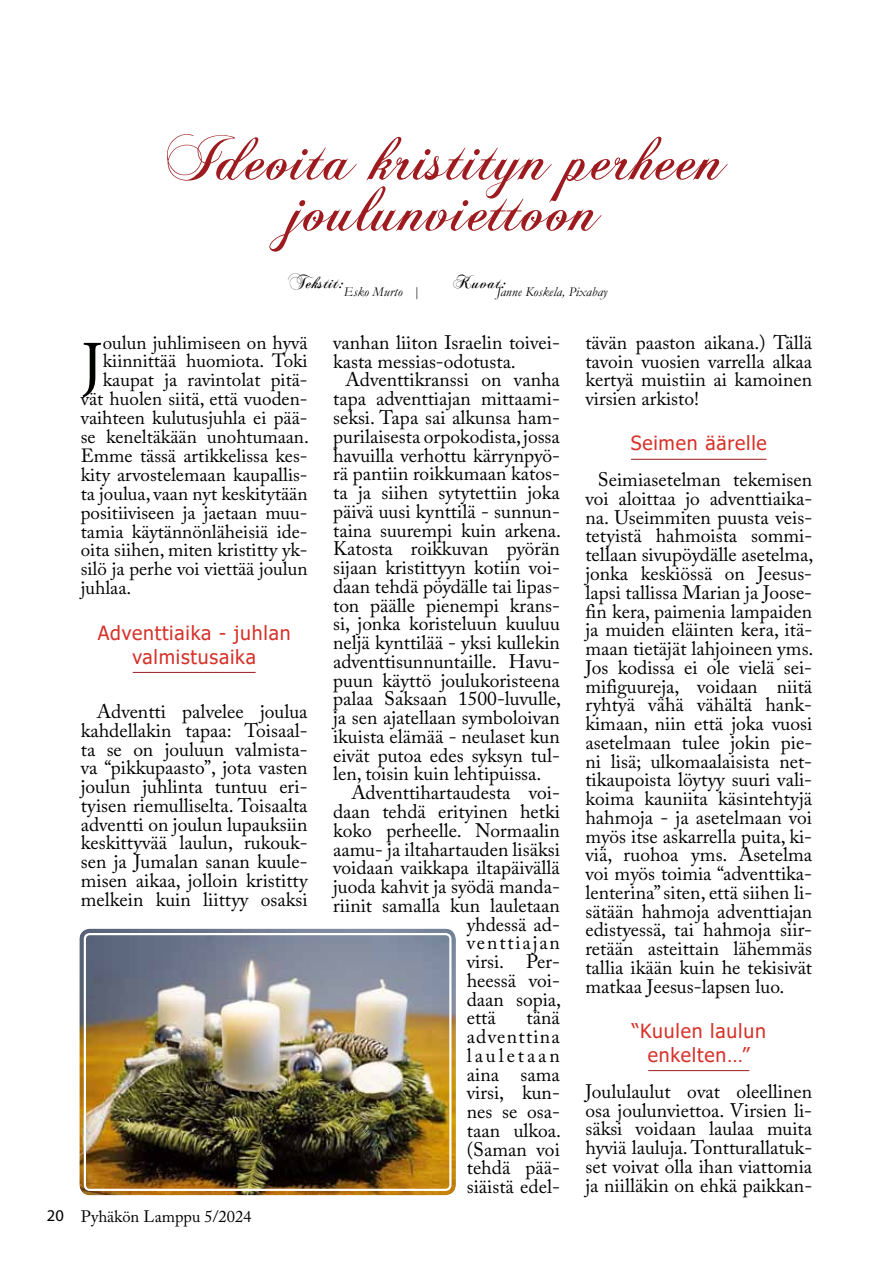
<style>
.page{position:relative;width:893px;height:1263px;background:#fff}
.page>*{position:absolute;margin:0;border:0;box-sizing:border-box;transform-origin:0 0}
.t1{font:66.9px "Minion Pro";color:#000200}
.t2{font:66px/51px "Chopin Script";letter-spacing:.01em;color:#9d1b1f;text-align:center}
.t3{font:19.5px/18.8px "Adobe Caslon Pro";color:#000200;text-align:justify}
.t4{font:19.5px/24px "Tahoma";letter-spacing:.04em;color:#d5332b;text-align:center}
.t5{font:19.5px "Adobe Caslon Pro";letter-spacing:.095em;color:#000200}
.t6{font:19.05px "Adobe Caslon Pro";color:#000200}
.t7{font:18px "Chopin Script";letter-spacing:.04em;color:#000}
.t8{font:16.5px "Adobe Caslon Pro";color:#000200}
.t9{font:italic 13.5px "Garamond";letter-spacing:.01em;color:#000}
.s1{color:#fff}
.s2{font-family:"Myriad Pro";color:#000}
</style>
<div class="page">
<hr style="left:133px;top:672px;width:123px;height:1px;background:#9d1b1f">
<hr style="left:631px;top:459px;width:135px;height:1px;background:#9d1b1f">
<hr style="left:648px;top:1070px;width:101px;height:1px;background:#9d1b1f">
<img style="left:81px;top:930px;width:373px;height:264px">
<div style="left:73px;top:922px;width:389px;height:280px;border:7px solid #fff;border-radius:14px"></div>
<div style="left:84px;top:933px;width:367px;height:258px;border:2px solid #fff;border-radius:5px"></div>
<h2 class="t2" style="left:167px;top:137px;width:561px">Ideoita kristityn perheen joulunviettoon</h2>
<p class="t9" style="left:288px;top:283px;width:133px"><sup>Tekstit:</sup>Esko Murto |</p>
<p class="t7" style="left:454px;top:272px;width:55px">Kuvat:</p>
<p class="t9" style="left:455px;top:283px;width:154px"><span class="s1">Kuva:</span> Janne Koskela, Pixabay</p>
<h1 class="t1" style="left:81px;top:320px;width:24px">J</h1>
<p class="t6" style="left:103px;top:331px;width:206px">oulun juhlimiseen on hyvä</p>
<p class="t6" style="left:103px;top:350px;width:206px">kiinnittää huomiota. Toki</p>
<p class="t6" style="left:103px;top:369px;width:206px">kaupat ja ravintolat pitä-</p>
<p class="t6" style="left:81px;top:387px;width:228px">vät huolen siitä, että vuoden-</p>
<p class="t6" style="left:81px;top:406px;width:228px">vaihteen kulutusjuhla ei pää-</p>
<p class="t6" style="left:81px;top:425px;width:230px">se keneltäkään unohtumaan.</p>
<p class="t6" style="left:81px;top:444px;width:228px">Emme tässä artikkelissa kes-</p>
<p class="t6" style="left:81px;top:463px;width:228px">kity arvostelemaan kaupallis-</p>
<p class="t6" style="left:81px;top:482px;width:228px">ta joulua, vaan nyt keskitytään</p>
<p class="t6" style="left:81px;top:501px;width:228px">positiiviseen ja jaetaan muu-</p>
<p class="t6" style="left:81px;top:520px;width:228px">tamia käytännönläheisiä ide-</p>
<p class="t6" style="left:81px;top:539px;width:228px">oita siihen, miten kristitty yk-</p>
<p class="t6" style="left:81px;top:558px;width:228px">silö ja perhe voi viettää joulun</p>
<p class="t6" style="left:81px;top:576px;width:52px">juhlaa.</p>
<p class="t4" style="left:98px;top:621px;width:194px">Adventtiaika - juhlan valmistusaika</p>
<p class="t3" style="left:81px;top:702px;width:228px;text-indent:16px">Adventti palvelee joulua kahdellakin tapaa: Toisaal&shy;ta se on jouluun valmista&shy;va “pikkupaasto”, jota vasten joulun juhlinta tuntuu eri&shy;tyisen riemulliselta. Toisaalta adventti on joulun lupauksiin keskittyvää laulun, rukouk&shy;sen ja Jumalan sanan kuule&shy;misen aikaa, jolloin kristitty melkein kuin liittyy osaksi</p>
<p class="t8" style="left:47px;top:1207px;width:206px"><span class="s2">20</span> Pyhäkön Lamppu 5/2024</p>
<p class="t3" style="left:333px;top:333px;width:228px">vanhan liiton Israelin toivei&shy;kasta messias-odotusta.</p>
<p class="t3" style="left:333px;top:370px;width:230px;text-indent:12px">Adventtikranssi on vanha tapa adventtiajan mittaami&shy;seksi. Tapa sai alkunsa ham&shy;purilaisesta orpokodista, jossa havuilla verhottu kärrynpyö&shy;rä pantiin roikkumaan katos&shy;ta ja siihen sytytettiin joka päivä uusi kynttilä - sunnun&shy;taina suurempi kuin arkena.<br>Katosta roikkuvan pyörän sijaan kristittyyn kotiin voi&shy;daan tehdä pöydälle tai lipas&shy;ton päälle pienempi krans&shy;si, jonka koristeluun kuuluu neljä kynttilää - yksi kullekin adventtisunnuntaille. Havu&shy;puun käyttö joulukoristeena palaa Saksaan 1500-luvulle, ja sen ajatellaan symboloivan ikuista elämää - neulaset kun eivät putoa edes syksyn tul&shy;len, toisin kuin lehtipuissa.</p>
<p class="t3" style="left:351px;top:783px;width:210px">Adventtihartaudesta voi-</p>
<p class="t3" style="left:333px;top:802px;width:228px">daan tehdä erityinen hetki</p>
<p class="t3" style="left:333px;top:821px;width:228px">koko perheelle. Normaalin</p>
<p class="t3" style="left:333px;top:839px;width:228px">aamu- ja iltahartauden lisäksi</p>
<p class="t3" style="left:333px;top:858px;width:228px">voidaan vaikkapa iltapäivällä</p>
<p class="t3" style="left:333px;top:877px;width:228px">juoda kahvit ja syödä manda-</p>
<p class="t3" style="left:333px;top:896px;width:228px">riinit samalla kun lauletaan</p>
<p class="t3" style="left:467px;top:914px;width:95px">yhdessä ad-</p>
<p class="t5" style="left:467px;top:931px;width:95px">venttiajan</p>
<p class="t3" style="left:467px;top:952px;width:95px">virsi. Per-</p>
<p class="t3" style="left:467px;top:971px;width:95px">heessä voi-</p>
<p class="t3" style="left:467px;top:989px;width:96px">daan sopia,</p>
<p class="t3" style="left:467px;top:1008px;width:31px">että</p>
<p class="t3" style="left:467px;top:1008px;width:96px;text-indent:60px">tänä adventtina lauletaan aina sama virsi, kun&shy;nes se osa&shy;taan ulkoa. (Saman voi tehdä pää&shy;siäistä edel-</p>
<p class="t3" style="left:585px;top:333px;width:228px">tävän paaston aikana.) Tällä tavoin vuosien varrella alkaa kertyä muistiin ai kamoinen virsien arkisto!</p>
<p class="t4" style="left:631px;top:432px;width:138px">Seimen äärelle</p>
<p class="t3" style="left:585px;top:470px;width:230px;text-indent:12px">Seimiasetelman tekemisen voi aloittaa jo adventtiaika&shy;na. Useimmiten puusta veis&shy;tetyistä hahmoista sommi&shy;tellaan sivupöydälle asetelma, jonka keskiössä on Jeesus&shy;lapsi tallissa Marian ja Joose&shy;fin kera, paimenia lampaiden ja muiden eläinten kera, itä&shy;maan tietäjät lahjoineen yms.<br>Jos kodissa ei ole vielä sei&shy;mifiguureja, voidaan niitä ryhtyä vähä vähältä hank&shy;kimaan, niin että joka vuosi asetelmaan tulee jokin pie&shy;ni lisä; ulkomaalaisista net&shy;tikaupoista löytyy suuri vali&shy;koima kauniita käsintehtyjä hahmoja - ja asetelmaan voi myös itse askarrella puita, ki&shy;viä, ruohoa yms. Asetelma voi myös toimia “adventtika&shy;lenterina” siten, että siihen li&shy;sätään hahmoja adventtiajan edistyessä, tai hahmoja siir&shy;retään asteittain lähemmäs tallia ikään kuin he tekisivät matkaa Jeesus-lapsen luo.</p>
<p class="t4" style="left:632px;top:1020px;width:136px">“Kuulen laulun enkelten…”</p>
<p class="t3" style="left:585px;top:1082px;width:228px">Joululaulut ovat oleellinen osa joulunviettoa. Virsien li&shy;säksi voidaan laulaa muita hyviä lauluja. Tontturallatuk&shy;set voivat olla ihan viattomia ja niilläkin on ehkä paikkan-</p>
</div>
